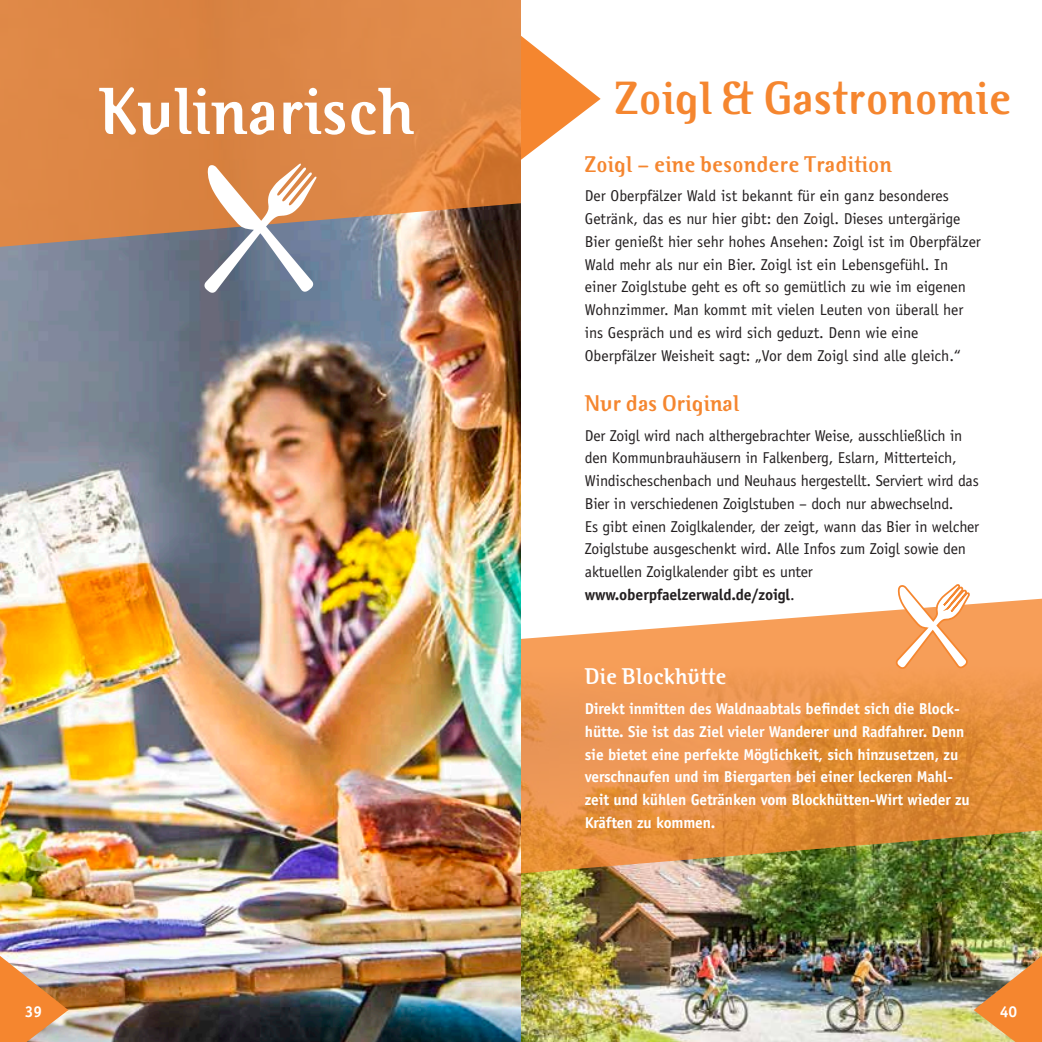
<style>
.page{position:relative;width:1042px;height:1042px;background:#fff}
.page>*{position:absolute;margin:0;border:0;box-sizing:border-box;transform-origin:0 0}
.t1{font:700 66.5px "Binary ITC Std";color:#fff}
.t2{font:700 46.55px "Binary ITC Std";color:#f5862f}
.t3{font:700 22.75px "Binary ITC Std";color:#f5862f}
.t4{font:700 22.75px "Binary ITC Std";color:#fff}
.t5{font:15.75px/22.8px "Officina Sans Std";letter-spacing:-.01em;color:#231f20}
.t6{font:700 15.75px/22.8px "Officina Sans Std";letter-spacing:-.01em;color:#fff}
.s1{font-weight:700}
</style>
<div class="page">
<svg style="left:521px;top:36px;width:79px;height:124px"></svg>
<img style="left:521px;top:873px;width:521px;height:169px">
<img style="left:0;top:248px;width:521px;height:794px">
<img style="left:973px;top:956px;width:69px;height:86px">
<img style="left:0;top:956px;width:68px;height:86px">
<svg style="left:0;top:0;width:521px;height:248px;background:#d58549"></svg>
<svg style="left:521px;top:598px;width:521px;height:275px;background:#e29b54"></svg>
<svg style="left:204px;top:163px;width:113px;height:130px"></svg>
<svg style="left:895px;top:584px;width:74px;height:90px"></svg>
<h1 class="t1" style="left:99px;top:71px;width:317px">Kulinarisch</h1>
<p class="t6" style="left:25px;top:1000px;width:19px">39</p>
<h2 class="t2" style="left:615px;top:70px;width:398px">Zoigl &amp; Gastronomie</h2>
<h3 class="t3" style="left:585px;top:150px;width:309px">Zoigl – eine besondere Tradition</h3>
<p class="t5" style="left:585px;top:185px;width:397px">Der Oberpfälzer Wald ist bekannt für ein ganz besonderes Getränk, das es nur hier gibt: den Zoigl. Dieses untergärige Bier genießt hier sehr hohes Ansehen: Zoigl ist im Oberpfälzer Wald mehr als nur ein Bier. Zoigl ist ein Lebensgefühl. In einer Zoiglstube geht es oft so gemütlich zu wie im eigenen Wohnzimmer. Man kommt mit vielen Leuten von überall her ins Gespräch und es wird sich geduzt. Denn wie eine Oberpfälzer Weisheit sagt: „Vor dem Zoigl sind alle gleich.“</p>
<h3 class="t3" style="left:585px;top:389px;width:156px">Nur das Original</h3>
<p class="t5" style="left:585px;top:424px;width:396px">Der Zoigl wird nach althergebrachter Weise, ausschließlich in den Kommunbrauhäusern in Falkenberg, Eslarn, Mitterteich, Windischeschenbach und Neuhaus hergestellt. Serviert wird das Bier in verschiedenen Zoiglstuben – doch nur abwechselnd.<br>Es gibt einen Zoiglkalender, der zeigt, wann das Bier in welcher Zoiglstube ausgeschenkt wird. Alle Infos zum Zoigl sowie den aktuellen Zoiglkalender gibt es unter <span class="s1">www.oberpfaelzerwald.de/zoigl</span>.</p>
<h3 class="t4" style="left:585px;top:663px;width:143px">Die Blockhütte</h3>
<p class="t6" style="left:585px;top:697px;width:386px">Direkt inmitten des Waldnaabtals befindet sich die Block&shy;hütte. Sie ist das Ziel vieler Wanderer und Radfahrer. Denn sie bietet eine perfekte Möglichkeit, sich hinzusetzen, zu verschnaufen und im Biergarten bei einer leckeren Mahl&shy;zeit und kühlen Getränken vom Blockhütten-Wirt wieder zu Kräften zu kommen.</p>
<p class="t6" style="left:1000px;top:1000px;width:19px">40</p>
</div>
